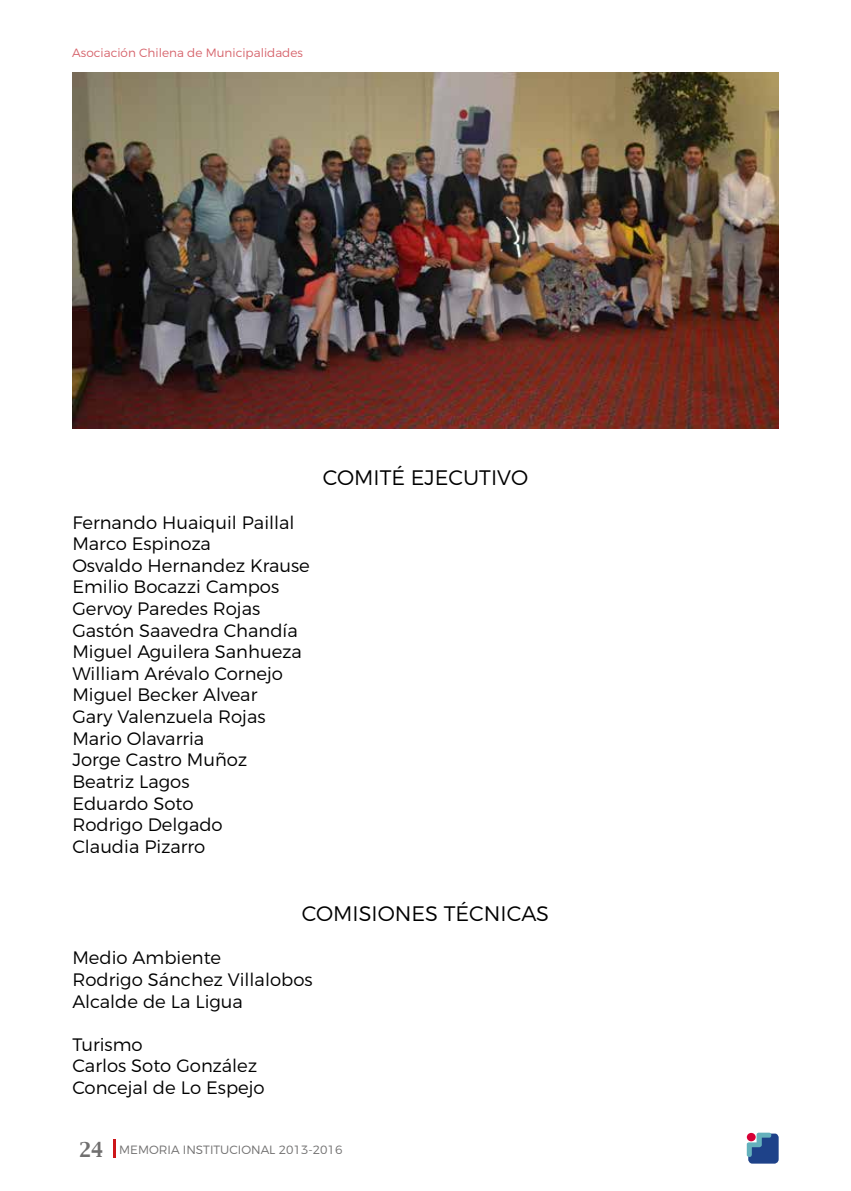
<style>
.page{position:relative;width:851px;height:1191px;background:#fff}
.page>*{position:absolute;margin:0;border:0;box-sizing:border-box;transform-origin:0 0}
.t1{font:300 21px "Montserrat";color:#000}
.t2{font:300 18px/21.6px "Montserrat";color:#000}
.t3{font:300 12px "Montserrat";color:#d6636b}
.t4{font:300 12px "Montserrat";color:#706f6f}
.s1{font-family:"Capitals";font-weight:400;font-size:18px}
</style>
<div class="page">
<svg style="left:114px;top:1139px;width:2px;height:18px"></svg>
<svg style="left:746px;top:1132px;width:32px;height:31px"></svg>
<img style="left:72px;top:72px;width:706px;height:356px">
<p class="t3" style="left:72px;top:45px;width:232px">Asociación Chilena de Municipalidades</p>
<p class="t2" style="left:72px;top:511px;width:239px">Fernando Huaiquil Paillal<br>Marco Espinoza<br>Osvaldo Hernandez Krause<br>Emilio Bocazzi Campos<br>Gervoy Paredes Rojas<br>Gastón Saavedra Chandía<br>Miguel Aguilera Sanhueza<br>William Arévalo Cornejo<br>Miguel Becker Alvear<br>Gary Valenzuela Rojas<br>Mario Olavarria<br>Jorge Castro Muñoz<br>Beatriz Lagos<br>Eduardo Soto<br>Rodrigo Delgado<br>Claudia Pizarro</p>
<p class="t1" style="left:323px;top:465px;width:207px">COMITÉ EJECUTIVO</p>
<p class="t1" style="left:302px;top:901px;width:249px">COMISIONES TÉCNICAS</p>
<p class="t2" style="left:72px;top:946px;width:242px">Medio Ambiente<br>Rodrigo Sánchez Villalobos<br>Alcalde de La Ligua</p>
<p class="t2" style="left:72px;top:1033px;width:194px">Turismo<br>Carlos Soto González<br>Concejal de Lo Espejo</p>
<p class="t4" style="left:79px;top:1142px;width:264px"><span class="s1">24</span> MEMORIA INSTITUCIONAL 2013-2016</p>
</div>
